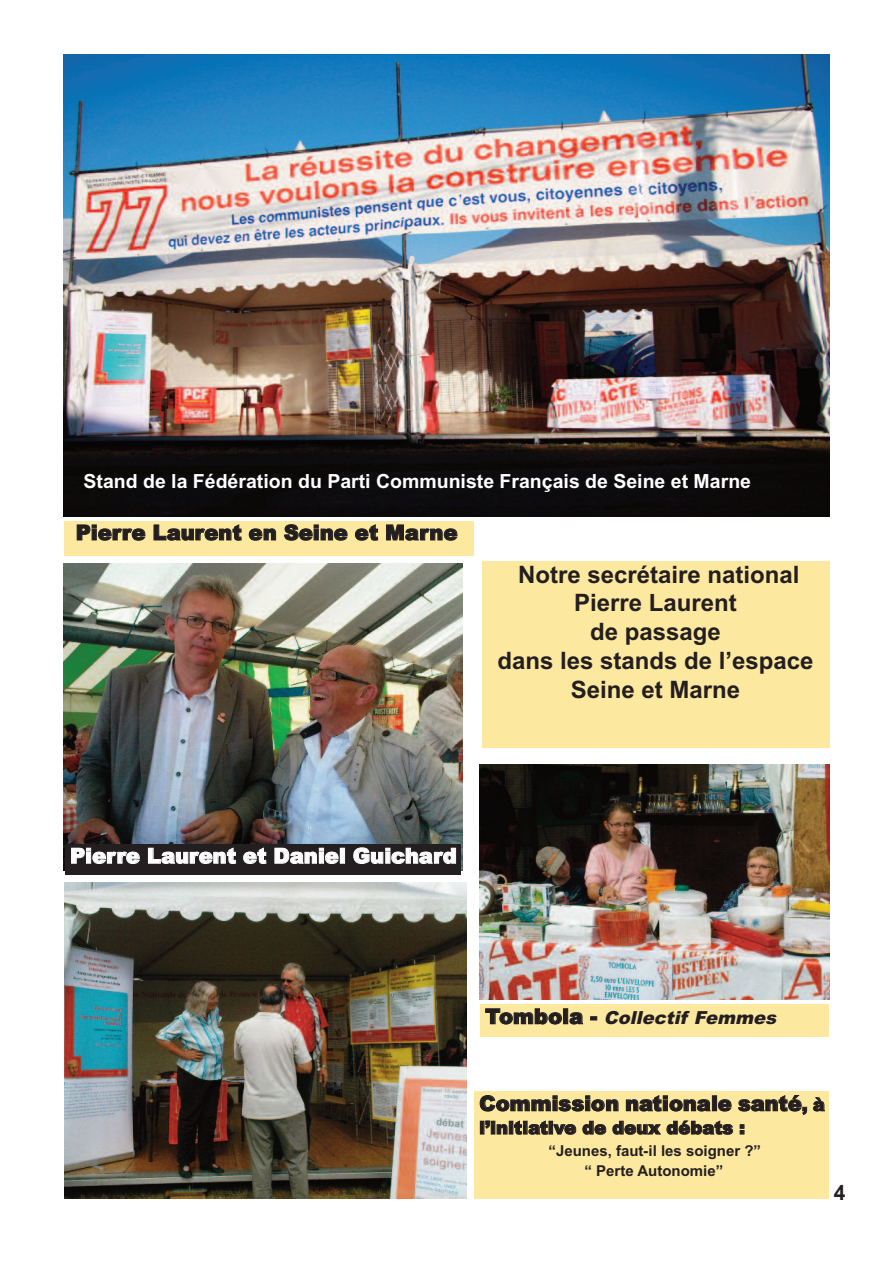
<style>
.page{position:relative;width:893px;height:1263px;background:#fff}
.page>*{position:absolute;margin:0;border:0;box-sizing:border-box;transform-origin:0 0}
.t1{font:700 24px/28.8px "Arial";color:#231f20;text-align:center}
.t2{font:900 21px "Arial";color:#231f20}
.t3{font:900 21px "Arial";letter-spacing:.005em;color:#fff}
.t4{font:700 21px "Arial";color:#231f20}
.t5{font:700 19.5px "Arial";color:#fff}
.t6{font:900 18px "Arial";color:#231f20}
.t7{font:italic 900 18px "Arial";color:#231f20}
.t8{font:700 15px/19.6px "Arial";color:#231f20;text-align:center}
.s1{font-style:normal;font-size:21px}
.s2{font-size:18px}
</style>
<div class="page">
<div style="left:64px;top:521px;width:409px;height:34px;background:#fde89f"></div>
<img style="left:480px;top:765px;width:349px;height:234px">
<div style="left:480px;top:1004px;width:349px;height:33px;background:#fde89f"></div>
<img style="left:64px;top:563px;width:399px;height:308px">
<div style="left:65px;top:844px;width:396px;height:30px;background:#231f20"></div>
<div style="left:482px;top:561px;width:347px;height:186px;background:#fde89f"></div>
<img style="left:64px;top:883px;width:403px;height:315px">
<div style="left:474px;top:1092px;width:355px;height:107px;background:#fde89f"></div>
<img style="left:64px;top:55px;width:765px;height:461px">
<p class="t5" style="left:84px;top:470px;width:669px">Stand de la Fédération du Parti Communiste Français de Seine et Marne</p>
<p class="t2" style="left:76px;top:520px;width:383px">Pierre Laurent en Seine et Marne</p>
<p class="t1" style="left:497px;top:560px;width:318px">Notre secrétaire national<br>Pierre Laurent<br>de passage<br>dans les stands de l’espace<br>Seine et Marne</p>
<p class="t3" style="left:70px;top:844px;width:388px">Pierre Laurent et Daniel Guichard</p>
<p class="t7" style="left:485px;top:1007px;width:298px"><span class="s1">To m b o l a -</span> Collectif Femmes</p>
<p class="t2" style="left:479px;top:1091px;width:347px">Commission nationale santé<span class="s2">, à</span></p>
<p class="t6" style="left:479px;top:1117px;width:267px">l’initiative de deux débats :</p>
<p class="t8" style="left:548px;top:1141px;width:214px">“Jeunes, faut-il les soigner ?” “ Perte Autonomie”</p>
<p class="t4" style="left:834px;top:1180px;width:13px">4</p>
</div>
